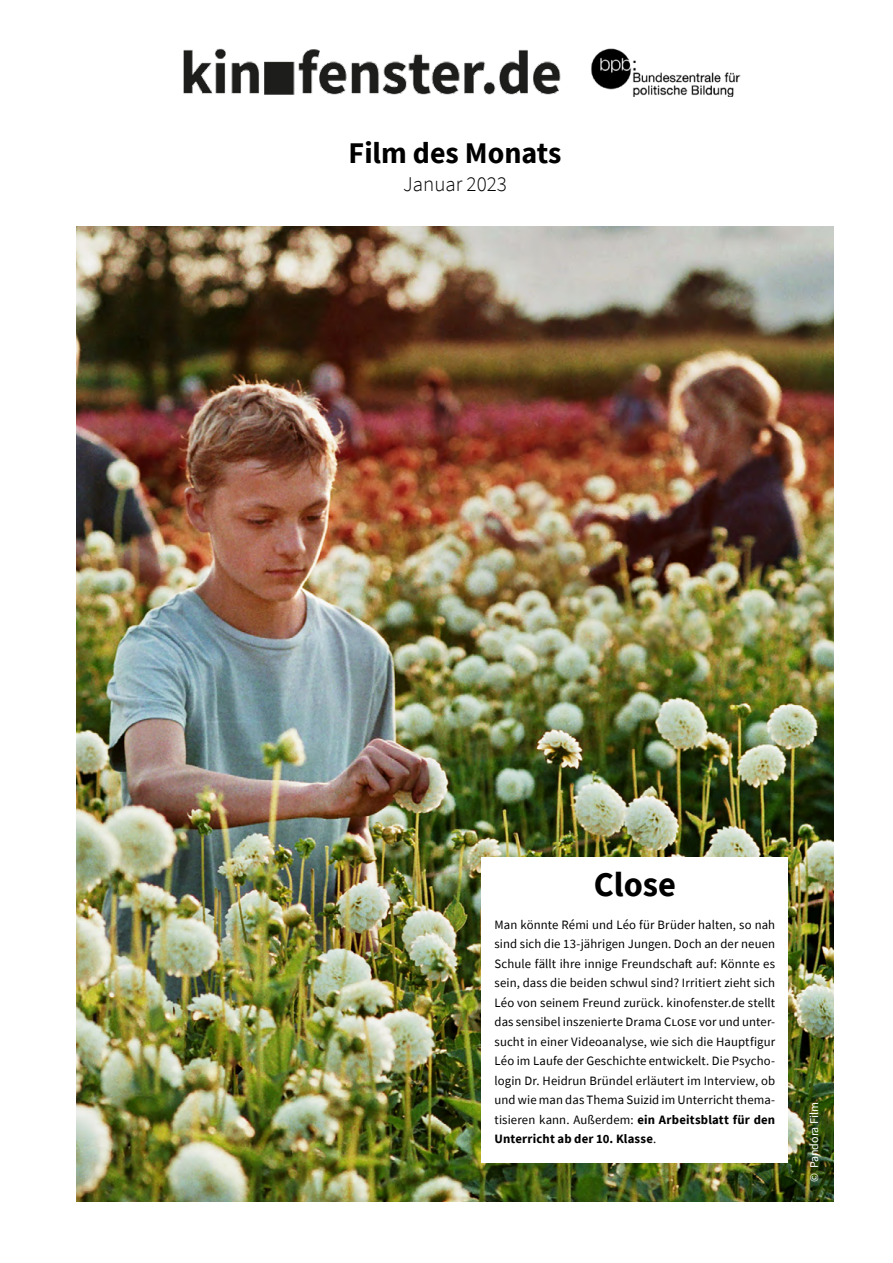
<style>
.page{position:relative;width:893px;height:1263px;background:#fff}
.page>*{position:absolute;margin:0;border:0;box-sizing:border-box;transform-origin:0 0}
.Titel_Head{font:700 34.5px "Source Sans Pro";color:#000}
.t1{font:700 30px "Source Sans Pro";color:#000}
.t2{font:300 21px "Source Sans Pro";color:#000}
.Filmbespr_Fliesst{font:12.75px/19.5px "Source Sans Pro";letter-spacing:.01em;color:#000;text-align:justify}
.Filmbespr_Autoren{font:12px "Source Sans Pro";color:#fff}
.s1{font-weight:700}
</style>
<div class="page">
<img style="left:77px;top:227px;width:757px;height:975px">
<div style="left:482px;top:857px;width:306px;height:305px;background:#fff"></div>
<img style="left:591px;top:48px;width:149px;height:48px">
<img style="left:183px;top:48px;width:378px;height:47px">
<p class="t1" style="left:349px;top:133px;width:214px">Film des Monats</p>
<p class="t2" style="left:403px;top:171px;width:105px">Januar 2023</p>
<p class="Titel_Head" style="left:594px;top:861px;width:84px">Close</p>
<p class="Filmbespr_Fliesst" style="left:495px;top:914px;width:282px">Man könnte Rémi und Léo für Brüder halten, so nah sind sich die 13-jährigen Jungen. Doch an der neuen Schule fällt ihre innige Freundschaft auf: Könnte es sein, dass die beiden schwul sind? Irritiert zieht sich Léo von seinem Freund zurück. kinofenster.de stellt das sensibel inszenierte Drama Close vor und unter&shy;sucht in einer Videoanalyse, wie sich die Hauptfigur Léo im Laufe der Geschichte entwickelt. Die Psycho&shy;login Dr. Heidrun Bründel erläutert im Interview, ob und wie man das Thema Suizid im Unterricht thema&shy;tisieren kann. Außerdem: <span class="s1">ein Arbeitsblatt für den Unterricht ab der 10. Klasse</span>.</p>
<p class="Filmbespr_Autoren" style="left:807px;top:1182px;width:81px;rotate:-90deg">© Pandora Film</p>
</div>
